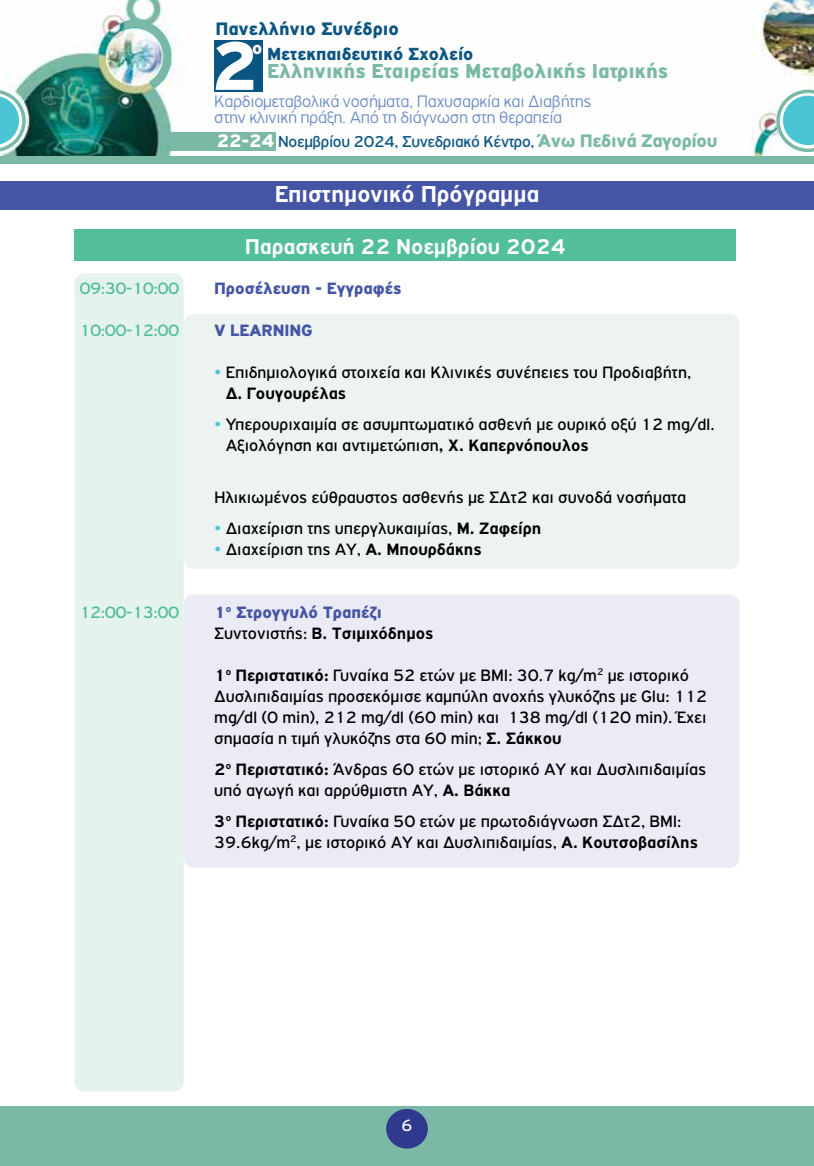
<style>
.page{position:relative;width:814px;height:1166px;background:#fff}
.page>*{position:absolute;margin:0;border:0;box-sizing:border-box;transform-origin:0 0}
.t1{font:900 73.15px "PF Highway Gothic";color:#fff}
.t2{font:700 24.5px "PF Highway Gothic";color:#fff}
.t3{font:700 22.75px "PF Highway Gothic";color:#fff}
.t4{font:900 21.53px "PF Highway Gothic";color:#7bb9a6}
.t5{font:900 19.25px "PF Highway Gothic";color:#0b5582}
.t6{font:900 18.72px "PF Highway Gothic";color:#0b5582}
.t7{font:900 18.72px "PF Highway Gothic";color:#fff}
.t8{font:300 17.68px/16.4px "PF Highway Gothic";letter-spacing:-.015em;color:#6588c5}
.t9{font:17.5px/21px "PF Highway Gothic";color:#000}
.t10{font:900 17.5px/21px "PF Highway Gothic";color:#4455a5}
.t11{font:17.5px "PF Highway Gothic";letter-spacing:-.03em;color:#52be9a}
.t12{font:17.5px "PF Highway Gothic";color:#fff}
.t13{font:16.8px "PF Highway Gothic";letter-spacing:-.02em;color:#0b5582}
.s1{font-weight:900;font-size:19.25px;color:#fff}
.s2{font-weight:900;font-size:19.25px;color:#7bb9a6}
.s3{color:#4bc4d4}
.s4{font-weight:700}
.s5{font-weight:400;color:#000}
.s6{font-weight:700;color:#000}
</style>
<div class="page">
<img style="left:0;top:0;width:814px;height:156px">
<div style="left:776px;top:84px;width:38px;height:25px;background:#fff;border-radius:50%"></div>
<div style="left:0;top:1106px;width:814px;height:60px;background:#7bb9a6"></div>
<div style="left:0;top:156px;width:814px;height:8px;background:#7bb9a6"></div>
<div style="left:170px;top:132px;width:106px;height:19px;background:#7bb9a6"></div>
<img style="left:124px;top:20px;width:47px;height:67px">
<svg style="left:0;top:89px;width:26px;height:63px"></svg>
<svg style="left:775px;top:89px;width:39px;height:63px"></svg>
<div style="left:214px;top:40px;width:49px;height:51px;background:#0b5582"></div>
<div style="left:386px;top:1109px;width:42px;height:39px;background:#2f3a8f;border-radius:50%"></div>
<div style="left:0;top:181px;width:814px;height:29px;background:#4455a5"></div>
<div style="left:74px;top:273px;width:110px;height:818px;background:#e4f3eb;border-radius:10px"></div>
<div style="left:184px;top:594px;width:555px;height:274px;background:#ebebf6;border-radius:10px"></div>
<div style="left:184px;top:314px;width:555px;height:255px;background:#edf3f0;border-radius:10px"></div>
<div style="left:74px;top:229px;width:662px;height:32px;background:#52be9a"></div>
<p class="t5" style="left:215px;top:18px;width:185px">Πανελλήνιο Συνέδριο</p>
<h1 class="t1" style="left:211px;top:25px;width:50px">2</h1>
<p class="t7" style="left:252px;top:38px;width:12px">ο</p>
<p class="t8" style="left:214px;top:93px;width:378px">Kαρδιομεταβολικά νοσήματα, Παχυσαρκία και Διαβήτης στην κλινική πράξη. Από τη διάγνωση στη θεραπεία</p>
<p class="t6" style="left:267px;top:43px;width:208px">Μετεκπαιδευτικό Σχολείο</p>
<p class="t4" style="left:267px;top:59px;width:402px">Ελληνικής Εταιρείας Μεταβολικής Ιατρικής</p>
<p class="t13" style="left:217px;top:133px;width:502px"><span class="s1">22-24</span> Νοεμβρίου 2024, Συνεδριακό Κέντρο, <span class="s2">Άνω Πεδινά Ζαγορίου</span></p>
<h2 class="t2" style="left:275px;top:181px;width:266px">Επιστημονικό Πρόγραμμα</h2>
<h3 class="t3" style="left:245px;top:234px;width:322px">Παρασκευή 22 Νοεμβρίου 2024</h3>
<p class="t11" style="left:79px;top:279px;width:101px">09:30-10:00</p>
<p class="t10" style="left:214px;top:278px;width:189px">Προσέλευση - Εγγραφές</p>
<p class="t11" style="left:79px;top:321px;width:101px">10:00-12:00</p>
<p class="t10" style="left:214px;top:320px;width:100px">V LEARNING</p>
<p class="t9" style="left:226px;top:362px;width:467px;text-indent:-12px"><span class="s3">•</span> Επιδημιολογικά στοιχεία και Κλινικές συνέπειες του Προδιαβήτη,<br><span class="s4">Δ. Γουγουρέλας</span></p>
<p class="t9" style="left:226px;top:414px;width:490px;text-indent:-12px"><span class="s3">•</span> Υπερουριχαιμία σε ασυμπτωματικό ασθενή με ουρικό οξύ 12 mg/dl.<br>Αξιολόγηση και αντιμετώπιση<span class="s4">, Χ. Καπερνόπουλος</span></p>
<p class="t9" style="left:214px;top:487px;width:473px">Ηλικιωμένος εύθραυστος ασθενής με ΣΔτ2 και συνοδά νοσήματα</p>
<p class="t9" style="left:214px;top:518px;width:328px"><span class="s3">•</span> Διαχείριση της υπεργλυκαιμίας, <span class="s4">Μ. Ζαφείρη</span></p>
<p class="t9" style="left:214px;top:539px;width:269px"><span class="s3">•</span> Διαχείριση της ΑΥ, <span class="s4">Α. Μπουρδάκης</span></p>
<p class="t11" style="left:79px;top:603px;width:101px">12:00-13:00</p>
<p class="t10" style="left:214px;top:602px;width:221px">1<sup>o</sup> Στρογγυλό Τραπέζι<br><span class="s5">Συντονιστής:</span> <span class="s6">Β. Τσιμιχόδημος</span></p>
<p class="t9" style="left:214px;top:665px;width:494px"><span class="s4">1</span><sup>ο</sup> <span class="s4">Περιστατικό:</span> Γυναίκα 52 ετών με ΒΜΙ: 30.7 kg/m<sup>2</sup> με ιστορικό Δυσλιπιδαιμίας προσεκόμισε καμπύλη ανοχής γλυκόζης με Glu: 112 mg/dl (0 min), 212 mg/dl (60 min) και 138 mg/dl (120 min). Έχει σημασία η τιμή γλυκόζης στα 60 min; <span class="s4">Σ. Σάκκου</span></p>
<p class="t9" style="left:214px;top:759px;width:493px"><span class="s4">2</span><sup>ο</sup> <span class="s4">Περιστατικό:</span> Άνδρας 60 ετών με ιστορικό ΑΥ και Δυσλιπιδαιμίας υπό αγωγή και αρρύθμιστη ΑΥ, <span class="s4">Α. Βάκκα</span></p>
<p class="t9" style="left:214px;top:811px;width:485px"><span class="s4">3</span><sup>ο</sup> <span class="s4">Περιστατικό:</span> Γυναίκα 50 ετών με πρωτοδιάγνωση ΣΔτ2, ΒΜΙ:<br>39.6kg/m<sup>2</sup>, με ιστορικό ΑΥ και Δυσλιπιδαιμίας, <span class="s4">Α. Κουτσοβασίλης</span></p>
<p class="t12" style="left:401px;top:1116px;width:13px">6</p>
</div>
